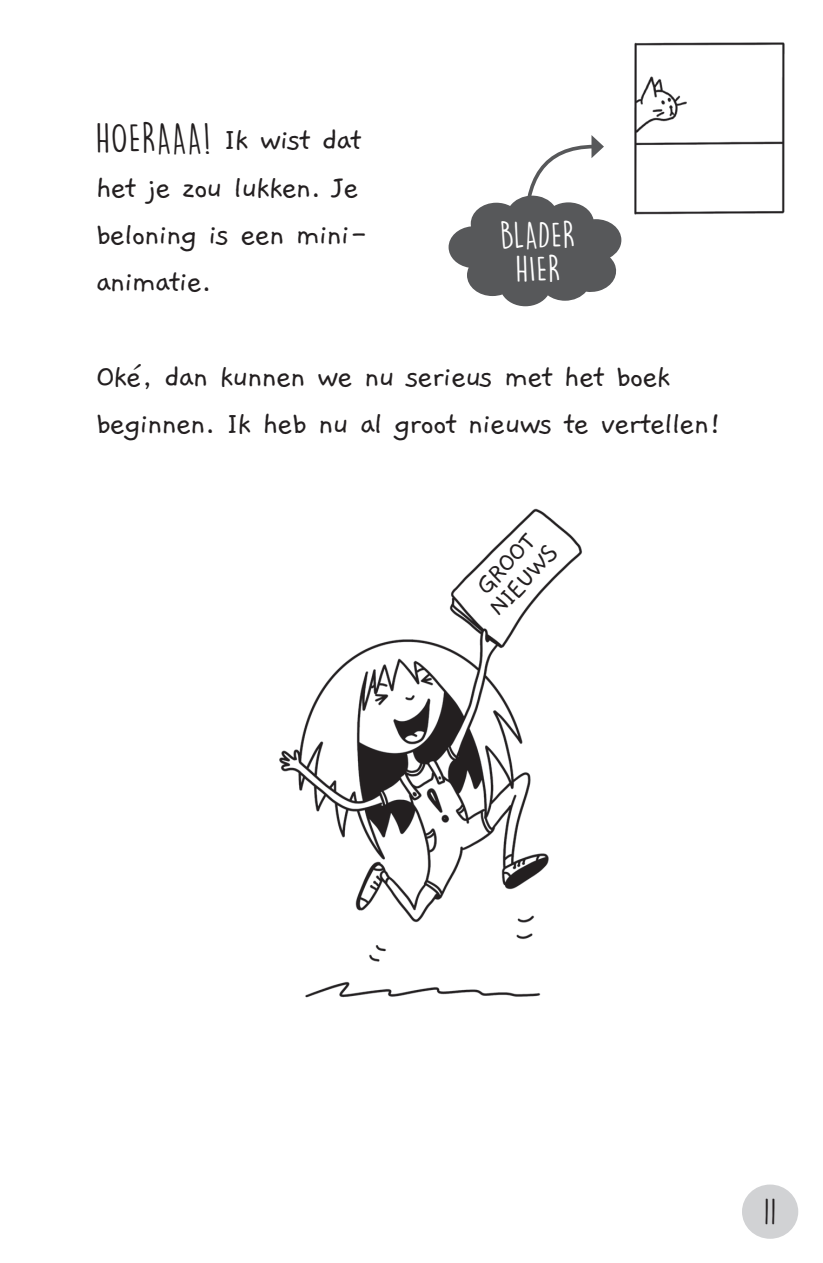
<style>
.page{position:relative;width:823px;height:1263px;background:#fff}
.page>*{position:absolute;margin:0;border:0;box-sizing:border-box;transform-origin:0 0}
.t1{font:33.75px/47.2px "Gaegu";letter-spacing:-.05em;color:#231f20}
.t2{font:33.75px/33.8px "Lemon Yellow Sun";color:#fff;text-align:center}
.t3{font:31.5px "Lemon Yellow Sun";color:#231f20}
.t4{font:29.25px/24.8px "Gaegu";color:#231f20}
.s1{font-family:"Lemon Yellow Sun";font-size:38.25px}
.s2{font-family:"Sabon LT Std"}
</style>
<div class="page">
<svg style="left:448px;top:135px;width:173px;height:171px"></svg>
<img style="left:634px;top:42px;width:151px;height:173px">
<img style="left:279px;top:508px;width:303px;height:490px">
<div style="left:742px;top:1184px;width:56px;height:55px;background:#d1d2d4;border-radius:50%"></div>
<p class="t1" style="left:96px;top:117px;width:275px"><span class="s1">HOERAAA!</span> Ik wist dat het je zou lukken. Je beloning is een mini&shy;animatie.</p>
<p class="t2" style="left:500px;top:218px;width:77px;rotate:-1deg">BLADER<br>HIER</p>
<p class="t1" style="left:96px;top:353px;width:629px">Oke<span class="s2">´</span>, dan kunnen we nu serieus met het boek beginnen. Ik heb nu al groot nieuws te vertellen!</p>
<p class="t4" style="left:466px;top:587px;width:91px;rotate:-47deg">GROOT<br>NIEUWS</p>
<p class="t3" style="left:764px;top:1191px;width:13px">11</p>
</div>
